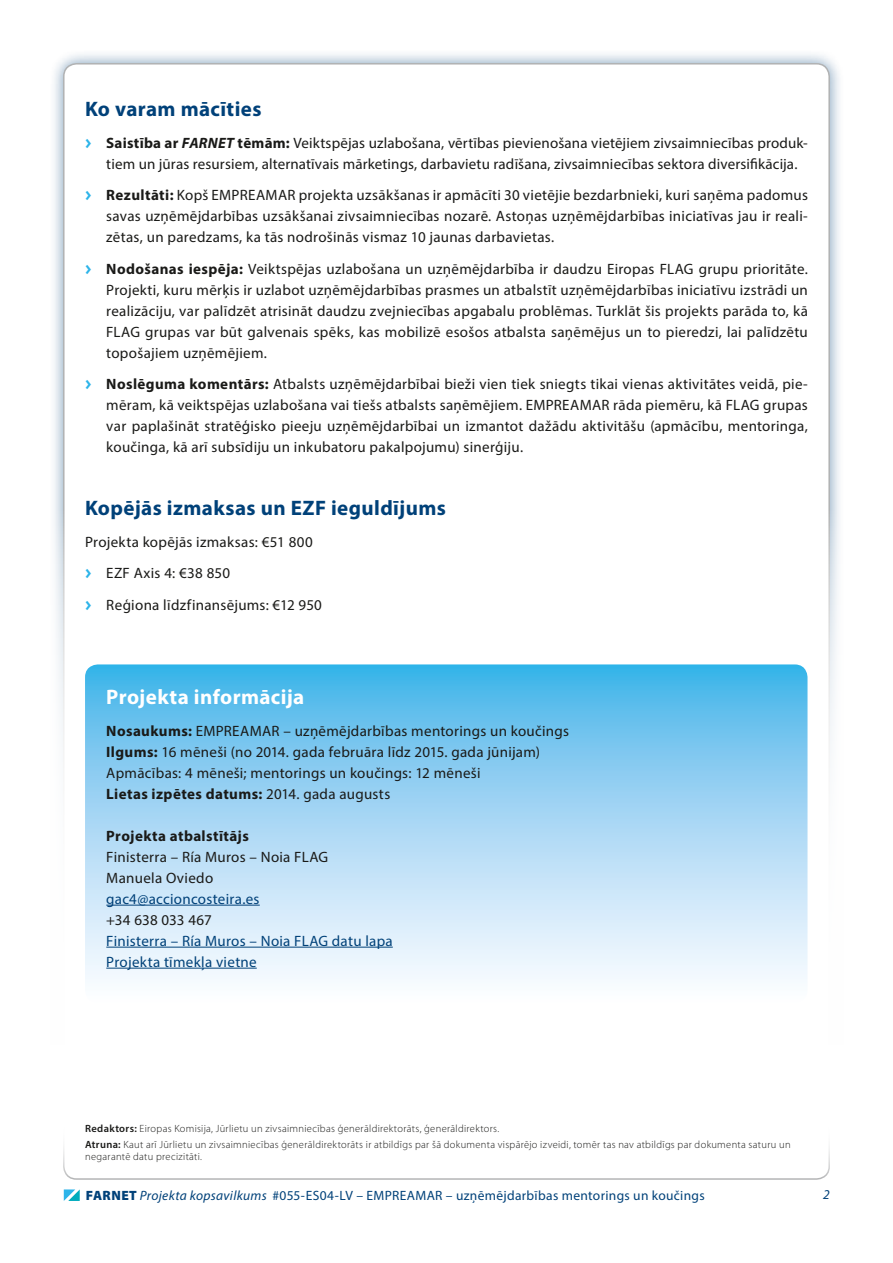
<style>
.page{position:relative;width:893px;height:1263px;background:#fff}
.page>*{position:absolute;margin:0;border:0;box-sizing:border-box;transform-origin:0 0}
.t1{font:700 21px "Myriad Pro";letter-spacing:.02em;color:#004179}
.t2{font:700 21px "Myriad Pro";letter-spacing:.02em;color:#fff}
.t3{font:15px/21px "Myriad Pro";letter-spacing:.015em;color:#1a1a18}
.t4{font:15px/21px "Myriad Pro";letter-spacing:.02em;color:#004179}
.t5{font:700 15px "Myriad Pro";letter-spacing:.025em;color:#1a1a18}
.t6{font:13.5px "Myriad Pro";letter-spacing:.025em;color:#004179}
.t7{font:italic 13.5px "Myriad Pro";color:#004179}
.t8{font:300 10.5px/16.2px "Myriad Pro";letter-spacing:.03em;color:#1a1a18}
.s1{font-family:"Meta Plus Bold Caps";color:#2db4e9}
.s2{font-weight:700}
.s3{font-weight:700;font-style:italic}
.s4{font-weight:600}
.s5{font-weight:900}
.s6{font-style:italic}
</style>
<div class="page">
<div style="left:49px;top:49px;width:795px;height:1165px;background:#004179;opacity:.5"></div>
<div style="left:64px;top:64px;width:765px;height:1135px;background:#fff;border-radius:13px"></div>
<div style="left:0;top:510px;width:893px;height:753px;background:#fff"></div>
<svg style="left:64px;top:1189px;width:16px;height:12px"></svg>
<svg style="left:63px;top:1147px;width:767px;height:33px"></svg>
<svg style="left:85px;top:664px;width:722px;height:316px;background:#a2d6f4"></svg>
<hr style="left:106px;top:905px;width:154px;height:1px;background:#004179">
<hr style="left:106px;top:947px;width:287px;height:1px;background:#004179">
<hr style="left:106px;top:968px;width:151px;height:1px;background:#004179">
<h1 class="t1" style="left:85px;top:95px;width:178px">Ko varam mācīties</h1>
<p class="t3" style="left:106px;top:132px;width:703px;text-indent:-21px"><span class="s1">&gt;</span> <span class="s2">Saistība ar</span> <span class="s3">FARNET</span> <span class="s2">tēmām:</span> Veiktspējas uzlabošana, vērtības pievienošana vietējiem zivsaimniecības produk&shy;tiem un jūras resursiem, alternatīvais mārketings, darbavietu radīšana, zivsaimniecības sektora diversifikācija.</p>
<p class="t3" style="left:106px;top:184px;width:703px;text-align:justify;text-indent:-21px"><span class="s1">&gt;</span> <span class="s2">Rezultāti:</span> Kopš EMPREAMAR projekta uzsākšanas ir apmācīti 30 vietējie bezdarbnieki, kuri saņēma padomus savas uzņēmējdarbības uzsākšanai zivsaimniecības nozarē. Astoņas uzņēmējdarbības iniciatīvas jau ir reali&shy;zētas, un paredzams, ka tās nodrošinās vismaz 10 jaunas darbavietas.</p>
<p class="t3" style="left:106px;top:258px;width:703px;text-align:justify;text-indent:-21px"><span class="s1">&gt;</span> <span class="s2">Nodošanas iespēja:</span> Veiktspējas uzlabošana un uzņēmējdarbība ir daudzu Eiropas FLAG grupu prioritāte.<br>Projekti, kuru mērķis ir uzlabot uzņēmējdarbības prasmes un atbalstīt uzņēmējdarbības iniciatīvu izstrādi un realizāciju, var palīdzēt atrisināt daudzu zvejniecības apgabalu problēmas. Turklāt šis projekts parāda to, kā FLAG grupas var būt galvenais spēks, kas mobilizē esošos atbalsta saņēmējus un to pieredzi, lai palīdzētu topošajiem uzņēmējiem.</p>
<p class="t3" style="left:106px;top:373px;width:703px;text-align:justify;text-indent:-21px"><span class="s1">&gt;</span> <span class="s2">Noslēguma komentārs:</span> Atbalsts uzņēmējdarbībai bieži vien tiek sniegts tikai vienas aktivitātes veidā, pie&shy;mēram, kā veiktspējas uzlabošana vai tiešs atbalsts saņēmējiem. EMPREAMAR rāda piemēru, kā FLAG grupas var paplašināt stratēģisko pieeju uzņēmējdarbībai un izmantot dažādu aktivitāšu (apmācību, mentoringa, koučinga, kā arī subsīdiju un inkubatoru pakalpojumu) sinerģiju.</p>
<h1 class="t1" style="left:85px;top:494px;width:362px">Kopējās izmaksas un EZF ieguldījums</h1>
<p class="t3" style="left:85px;top:526px;width:238px;line-height:31.5px">Projekta kopējās izmaksas: €51 800 <span class="s1">&gt;</span> EZF Axis 4: €38 850<br><span class="s1">&gt;</span> Reģiona līdzfinansējums: €12 950</p>
<h1 class="t2" style="left:106px;top:683px;width:200px">Projekta informācija</h1>
<p class="t3" style="left:106px;top:720px;width:464px"><span class="s2">Nosaukums:</span> EMPREAMAR – uzņēmējdarbības mentorings un koučings <span class="s2">Ilgums:</span> 16 mēneši (no 2014. gada februāra līdz 2015. gada jūnijam)<br>Apmācības: 4 mēneši; mentorings un koučings: 12 mēneši<br><span class="s2">Lietas izpētes datums:</span> 2014. gada augusts</p>
<p class="t5" style="left:106px;top:826px;width:144px">Projekta atbalstītājs</p>
<p class="t3" style="left:106px;top:846px;width:223px">Finisterra – Ría Muros – Noia FLAG<br>Manuela Oviedo</p>
<p class="t4" style="left:106px;top:888px;width:155px">gac4@accioncosteira.es</p>
<p class="t3" style="left:106px;top:909px;width:107px">+34 638 033 467</p>
<p class="t4" style="left:106px;top:930px;width:288px">Finisterra – Ría Muros – Noia FLAG datu lapa<br>Projekta tīmekļa vietne</p>
<p class="t8" style="left:85px;top:1120px;width:707px"><span class="s4">Redaktors:</span> Eiropas Komisija, Jūrlietu un zivsaimniecības ģenerāldirektorāts, ģenerāldirektors.<br><span class="s4">Atruna:</span> Kaut arī Jūrlietu un zivsaimniecības ģenerāldirektorāts ir atbildīgs par šā dokumenta vispārējo izveidi, tomēr tas nav atbildīgs par dokumenta saturu un</p>
<p class="t8" style="left:85px;top:1148px;width:119px">negarantē datu precizitāti.</p>
<p class="t6" style="left:86px;top:1187px;width:620px"><span class="s5">FARNET</span> <span class="s6">Projekta kopsavilkums</span> #055-ES04-LV – EMPREAMAR – uzņēmējdarbības mentorings un koučings</p>
<p class="t7" style="left:823px;top:1186px;width:8px">2</p>
</div>
